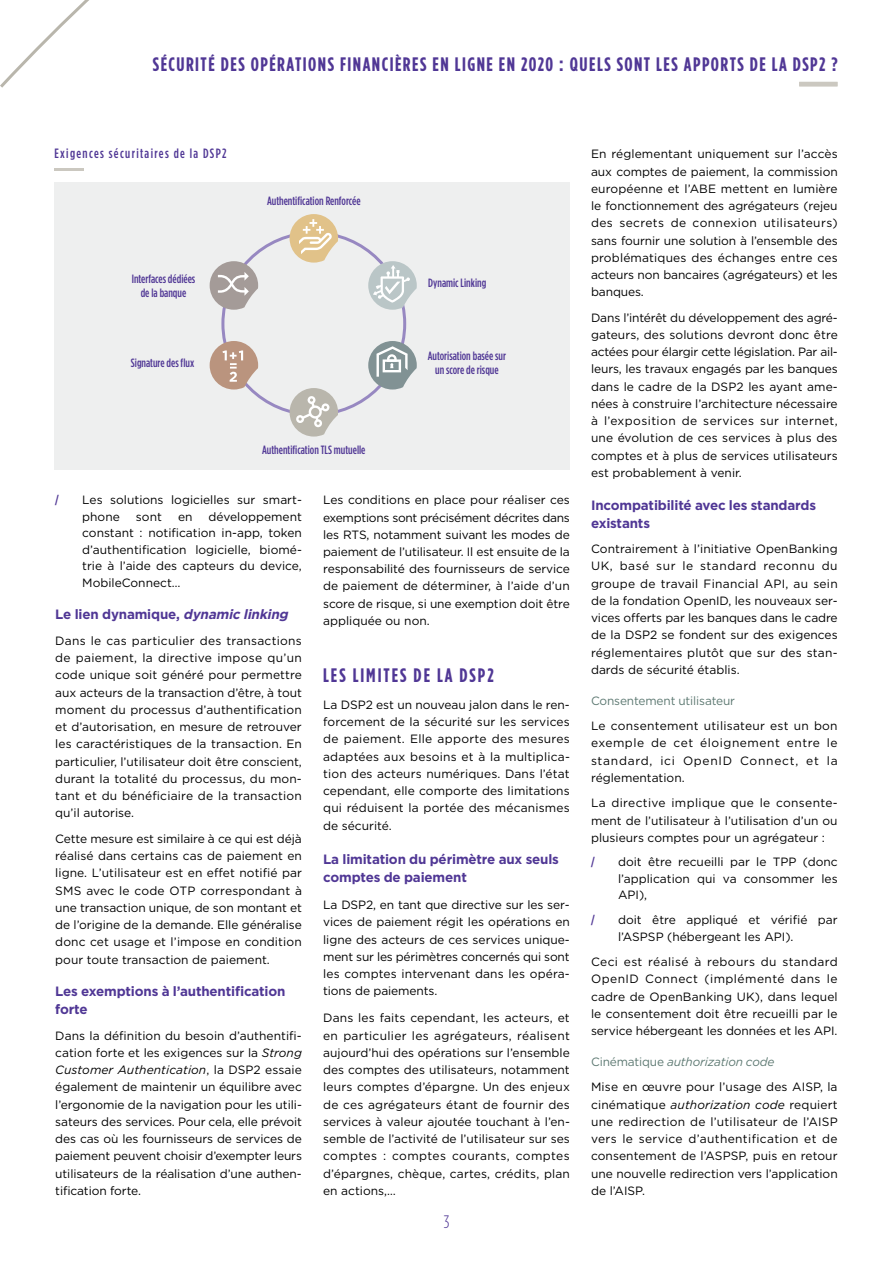
<style>
.page{position:relative;width:893px;height:1263px;background:#fff}
.page>*{position:absolute;margin:0;border:0;box-sizing:border-box;transform-origin:0 0}
.t1{font:700 19.5px "Gotham Condensed";letter-spacing:.075em;color:#503795}
.t2{font:700 19.5px "Gotham Condensed";letter-spacing:.1em;color:#503795}
.t3{font:300 18px "Gotham Condensed";color:#503795}
.t4{font:700 13.5px/18px "Gotham";letter-spacing:-.01em;color:#503795}
.t5{font:500 13.5px "Gotham Condensed";letter-spacing:.1em;color:#503795}
.t6{font:12px/17.2px "Gotham";color:#000;text-align:justify}
.t7{font:500 12px/13.5px "Gotham Condensed";color:#503795;text-align:center}
.t8{font:12px "Gotham";letter-spacing:-.01em;color:#5d7972}
.t9{font:700 12px "Gotham Condensed";color:#503795}
.s1{font-style:italic}
.s2{color:#5d7972}
.s3{font-style:italic;color:#5d7972}
</style>
<div class="page">
<svg style="left:0;top:0;width:89px;height:88px"></svg>
<div style="left:54px;top:183px;width:516px;height:287px;background:#eeefef"></div>
<hr style="left:799px;top:82px;width:38px;height:4px;background:#cbc8c0">
<hr style="left:54px;top:169px;width:30px;height:2px;background:#cbc8c0">
<svg style="left:290px;top:388px;width:48px;height:49px"></svg>
<svg style="left:210px;top:261px;width:48px;height:49px"></svg>
<svg style="left:368px;top:261px;width:49px;height:49px"></svg>
<svg style="left:368px;top:341px;width:49px;height:48px"></svg>
<svg style="left:210px;top:341px;width:48px;height:48px"></svg>
<svg style="left:290px;top:214px;width:48px;height:49px"></svg>
<h1 class="t1" style="left:153px;top:53px;width:686px">SÉCURITÉ DES OPÉRATIONS FINANCIÈRES EN LIGNE EN 2020 : QUELS SONT LES APPORTS DE LA DSP2 ?</h1>
<p class="t5" style="left:54px;top:146px;width:174px">Exigences sécuritaires de la DSP2</p>
<p class="t7" style="left:132px;top:272px;width:65px">Interfaces dédiées de la banque</p>
<p class="t7" style="left:131px;top:356px;width:65px">Signature des flux</p>
<p class="t7" style="left:267px;top:194px;width:95px">Authentification Renforcée</p>
<p class="t7" style="left:262px;top:443px;width:105px">Authentification TLS mutuelle</p>
<p class="t7" style="left:428px;top:276px;width:59px">Dynamic Linking</p>
<p class="t7" style="left:428px;top:349px;width:80px">Autorisation basée sur un score de risque</p>
<p class="t9" style="left:55px;top:493px;width:5px">/</p>
<p class="t6" style="left:82px;top:491px;width:221px;line-height:16.5px">Les solutions logicielles sur smart&shy;phone</p>
<p class="t6" style="left:82px;top:508px;width:221px;line-height:16.5px;text-indent:126px">développement constant : notification in-app, token d’authentification logicielle, biomé&shy;trie à l’aide des capteurs du device, MobileConnect…</p>
<p class="t4" style="left:55px;top:605px;width:238px">Le lien dynamique, <span class="s1">dynamic linking</span></p>
<p class="t6" style="left:55px;top:632px;width:248px">Dans le cas particulier des transactions de paiement, la directive impose qu’un code unique soit généré pour permettre aux acteurs de la transaction d’être, à tout moment du processus d’authentification et d’autorisation, en mesure de retrouver les caractéristiques de la transaction. En particulier, l’utilisateur doit être conscient, durant la totalité du processus, du mon&shy;tant et du bénéficiaire de la transaction qu’il autorise.</p>
<p class="t6" style="left:55px;top:830px;width:248px">Cette mesure est similaire à ce qui est déjà réalisé dans certains cas de paiement en ligne. L’utilisateur est en effet notifié par SMS avec le code OTP correspondant à une transaction unique, de son montant et de l’origine de la demande. Elle généralise donc cet usage et l’impose en condition pour toute transaction de paiement.</p>
<p class="t4" style="left:55px;top:982px;width:232px">Les exemptions à l’authentification forte</p>
<p class="t6" style="left:55px;top:1026px;width:248px">Dans la définition du besoin d’authentifi&shy;cation forte et les exigences sur la <span class="s1">Strong Customer Authentication</span>, la DSP2 essaie également de maintenir un équilibre avec l’ergonomie de la navigation pour les utili&shy;sateurs des services. Pour cela, elle prévoit des cas où les fournisseurs de services de paiement peuvent choisir d’exempter leurs utilisateurs de la réalisation d’une authen&shy;tification forte.</p>
<p class="t6" style="left:136px;top:508px;width:27px">sont</p>
<p class="t6" style="left:178px;top:508px;width:16px">en</p>
<p class="t6" style="left:323px;top:491px;width:248px">Les conditions en place pour réaliser ces exemptions sont précisément décrites dans les RTS, notamment suivant les modes de paiement de l’utilisateur. Il est ensuite de la responsabilité des fournisseurs de service de paiement de déterminer, à l’aide d’un score de risque, si une exemption doit être appliquée ou non.</p>
<h1 class="t2" style="left:323px;top:663px;width:172px">LES LIMITES DE LA DSP2</h1>
<p class="t6" style="left:323px;top:696px;width:248px">La DSP2 est un nouveau jalon dans le ren&shy;forcement de la sécurité sur les services de paiement. Elle apporte des mesures adaptées aux besoins et à la multiplica&shy;tion des acteurs numériques. Dans l’état cependant, elle comporte des limitations qui réduisent la portée des mécanismes de sécurité.</p>
<p class="t4" style="left:323px;top:850px;width:237px">La limitation du périmètre aux seuls comptes de paiement</p>
<p class="t6" style="left:323px;top:896px;width:248px">La DSP2, en tant que directive sur les ser&shy;vices de paiement régit les opérations en ligne des acteurs de ces services unique&shy;ment sur les périmètres concernés qui sont les comptes intervenant dans les opéra&shy;tions de paiements.</p>
<p class="t6" style="left:323px;top:1009px;width:248px">Dans les faits cependant, les acteurs, et en particulier les agrégateurs, réalisent aujourd’hui des opérations sur l’ensemble des comptes des utilisateurs, notamment leurs comptes d’épargne. Un des enjeux de ces agrégateurs étant de fournir des services à valeur ajoutée touchant à l’en&shy;semble de l’activité de l’utilisateur sur ses comptes : comptes courants, comptes d’épargnes, chèque, cartes, crédits, plan en actions,…</p>
<h2 class="t3" style="left:444px;top:1212px;width:7px">3</h2>
<p class="t6" style="left:591px;top:145px;width:248px">En réglementant uniquement sur l’accès aux comptes de paiement, la commission européenne et l’ABE mettent en lumière le fonctionnement des agrégateurs (rejeu des secrets de connexion utilisateurs) sans fournir une solution à l’ensemble des problématiques des échanges entre ces acteurs non bancaires (agrégateurs) et les banques.</p>
<p class="t6" style="left:591px;top:309px;width:248px">Dans l’intérêt du développement des agré&shy;gateurs, des solutions devront donc être actées pour élargir cette législation. Par ail&shy;leurs, les travaux engagés par les banques dans le cadre de la DSP2 les ayant ame&shy;nées à construire l’architecture nécessaire à l’exposition de services sur internet, une évolution de ces services à plus des comptes et à plus de services utilisateurs est probablement à venir.</p>
<p class="t4" style="left:591px;top:496px;width:226px">Incompatibilité avec les standards existants</p>
<p class="t6" style="left:591px;top:540px;width:248px">Contrairement à l’initiative OpenBanking UK, basé sur le standard reconnu du groupe de travail Financial API, au sein de la fondation OpenID, les nouveaux ser&shy;vices offerts par les banques dans le cadre de la DSP2 se fondent sur des exigences réglementaires plutôt que sur des stan&shy;dards de sécurité établis.</p>
<p class="t8" style="left:591px;top:693px;width:145px">Consentement utilisateur</p>
<p class="t6" style="left:591px;top:717px;width:248px">Le consentement utilisateur est un bon exemple de cet éloignement entre le standard, ici OpenID Connect, et la réglementation.</p>
<p class="t6" style="left:591px;top:794px;width:248px">La directive implique que le consente&shy;ment de l’utilisateur à l’utilisation d’un ou plusieurs comptes pour un agrégateur :</p>
<p class="t9" style="left:591px;top:855px;width:5px">/</p>
<p class="t6" style="left:618px;top:854px;width:221px;line-height:16.5px">doit être recueilli par le TPP (donc l’application qui va consommer les API),</p>
<p class="t9" style="left:591px;top:913px;width:5px">/</p>
<p class="t6" style="left:618px;top:911px;width:221px;line-height:16.5px">doit être appliqué et vérifié par l’ASPSP (hébergeant les API).</p>
<p class="t6" style="left:591px;top:953px;width:248px">Ceci est réalisé à rebours du standard OpenID Connect (implémenté dans le cadre de OpenBanking UK), dans lequel le consentement doit être recueilli par le service hébergeant les données et les API.</p>
<p class="t6" style="left:591px;top:1049px;width:248px;line-height:25.3px"><span class="s2">Cinématique</span> <span class="s3">authorization code<br></span>Mise en œuvre pour l’usage des AISP, la</p>
<p class="t6" style="left:591px;top:1095px;width:248px">cinématique <span class="s1">authorization code</span> requiert une redirection de l’utilisateur de l’AISP vers le service d’authentification et de consentement de l’ASPSP, puis en retour une nouvelle redirection vers l’application de l’AISP.</p>
</div>
